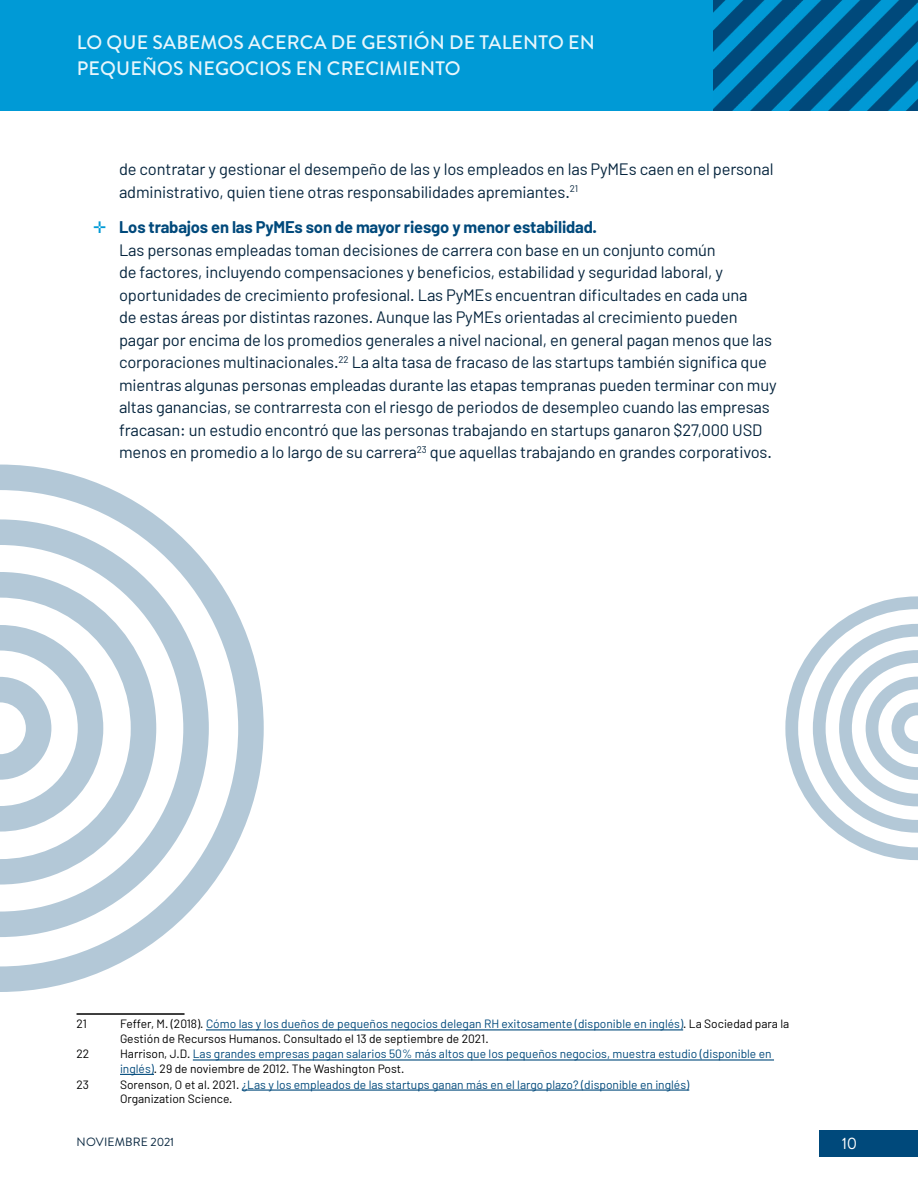
<style>
.page{position:relative;width:918px;height:1188px;background:#fff}
.page>*{position:absolute;margin:0;border:0;box-sizing:border-box;transform-origin:0 0}
.t1{font:500 19.5px/25.5px "Brandon Grotesque";letter-spacing:.01em;color:#e7f6fc}
.t2{font:16.5px/22.5px "Barlow";letter-spacing:-.01em;color:#06253e}
.t3{font:16.5px "Brandon Grotesque";color:#fff}
.t4{font:12px/14.4px "Barlow";color:#00497b}
.t5{font:12px/14.4px "Barlow";color:#000}
.t6{font:12px "Brandon Grotesque";letter-spacing:.01em;color:#06253e}
.s1{color:#009ad6}
.s2{font-weight:700;color:#00497b}
.s3{color:#00497b}
.s4{color:#000}
</style>
<div class="page">
<div style="left:820px;top:1130px;width:98px;height:27px;background:#00497b"></div>
<div style="left:0;top:0;width:918px;height:111px;background:#009ad6"></div>
<img style="left:714px;top:0;width:204px;height:111px">
<hr style="left:77px;top:1013px;width:108px;height:2px;background:#000">
<hr style="left:206px;top:1029px;width:477px;height:1px;background:#00497b">
<hr style="left:193px;top:1059px;width:581px;height:2px;background:#00497b">
<hr style="left:120px;top:1074px;width:34px;height:1px;background:#00497b">
<hr style="left:242px;top:1089px;width:447px;height:2px;background:#00497b">
<svg style="left:0;top:465px;width:264px;height:527px"></svg>
<svg style="left:785px;top:596px;width:133px;height:264px"></svg>
<p class="t1" style="left:77px;top:30px;width:520px">LO QUE SABEMOS ACERCA DE GESTIÓN DE TALENTO EN<br>PEQUEÑOS NEGOCIOS EN CRECIMIENTO</p>
<p class="t2" style="left:119px;top:158px;width:656px">de contratar y gestionar el desempeño de las y los empleados en las PyMEs caen en el personal administrativo, quien tiene otras responsabilidades apremiantes.<sup>21</sup></p>
<p class="t2" style="left:119px;top:216px;width:659px;text-indent:-26px"><span class="s1">✛</span> <span class="s2">Los trabajos en las PyMEs son de mayor riesgo y menor estabilidad.<br></span>Las personas empleadas toman decisiones de carrera con base en un conjunto común<br>de factores, incluyendo compensaciones y beneficios, estabilidad y seguridad laboral, y oportunidades de crecimiento profesional. Las PyMEs encuentran dificultades en cada una<br>de estas áreas por distintas razones. Aunque las PyMEs orientadas al crecimiento pueden pagar por encima de los promedios generales a nivel nacional, en general pagan menos que las corporaciones multinacionales.<sup>22</sup> La alta tasa de fracaso de las startups también significa que mientras algunas personas empleadas durante las etapas tempranas pueden terminar con muy altas ganancias, se contrarresta con el riesgo de periodos de desempleo cuando las empresas fracasan: un estudio encontró que las personas trabajando en startups ganaron $27,000 USD menos en promedio a lo largo de su carrera<sup>23</sup> que aquellas trabajando en grandes corporativos.</p>
<p class="t5" style="left:77px;top:1017px;width:12px">21</p>
<p class="t5" style="left:120px;top:1017px;width:671px">Feffer, M. (2018). <span class="s3">Cómo las y los dueños de pequeños negocios delegan RH exitosamente (disponible en inglés)</span>. La Sociedad para la<br>Gestión de Recursos Humanos. Consultado el 13 de septiembre de 2021.</p>
<p class="t5" style="left:77px;top:1047px;width:14px">22</p>
<p class="t4" style="left:120px;top:1047px;width:653px"><span class="s4">Harrison, J.D.</span> Las grandes empresas pagan salarios 50% más altos que los pequeños negocios, muestra estudio (disponible en inglés)<span class="s4">. 29 de noviembre de 2012. The Washington Post.</span></p>
<p class="t5" style="left:77px;top:1077px;width:14px">23</p>
<p class="t4" style="left:120px;top:1077px;width:571px"><span class="s4">Sorenson, O et al. 2021.</span> ¿Las y los empleados de las startups ganan más en el largo plazo? (disponible en inglés)<br><span class="s4">Organization Science.</span></p>
<p class="t6" style="left:77px;top:1134px;width:99px">NOVIEMBRE 2021</p>
<p class="t3" style="left:842px;top:1132px;width:17px">10</p>
</div>
